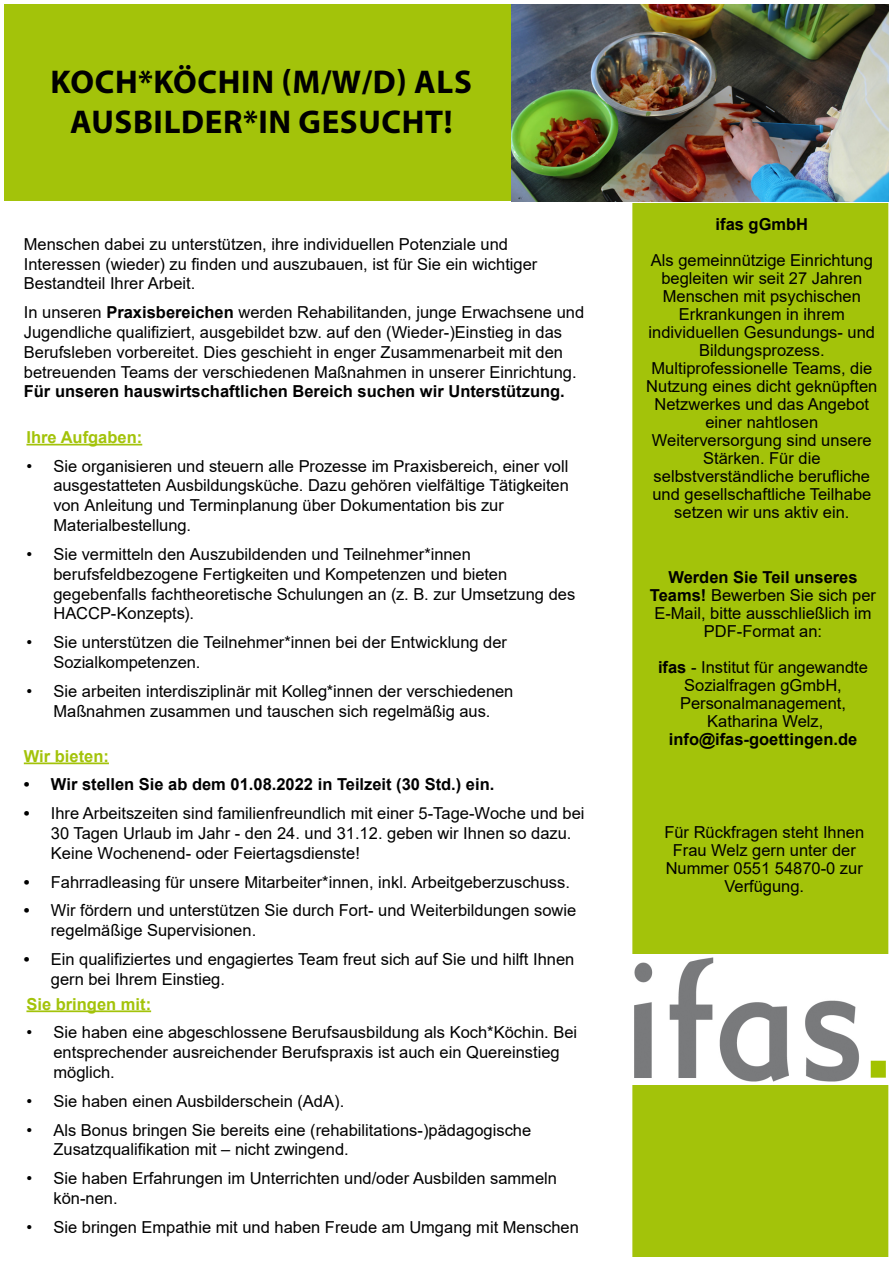
<style>
.page{position:relative;width:893px;height:1263px;background:#fff}
.page>*{position:absolute;margin:0;border:0;box-sizing:border-box;transform-origin:0 0}
.t1{font:700 33px/39.6px "Myriad Pro";letter-spacing:.02em;color:#000;text-align:center}
.t2{font:16.5px/19.8px "Arial";color:#000}
.t3{font:700 16.5px "Arial";color:#000}
.t4{font:700 16.5px "Arial";color:#a3c30a}
.s1{font-weight:700}
</style>
<div class="page">
<div style="left:4px;top:4px;width:882px;height:197px;background:#a3c30a"></div>
<div style="left:632px;top:202px;width:257px;height:1056px;background:#a3c30a"></div>
<div style="left:631px;top:201px;width:259px;height:1057px;border:2px solid #fff"></div>
<hr style="left:26px;top:444px;width:116px;height:1px;background:#a3c30a">
<img style="left:631px;top:955px;width:257px;height:130px">
<hr style="left:24px;top:762px;width:85px;height:2px;background:#a3c30a">
<img style="left:511px;top:5px;width:377px;height:197px">
<hr style="left:26px;top:1010px;width:125px;height:2px;background:#a3c30a">
<p class="t1" style="left:51px;top:61px;width:423px">KOCH*KÖCHIN (M/W/D) ALS<br>AUSBILDER*IN GESUCHT!</p>
<p class="t2" style="left:24px;top:234px;width:515px">Menschen dabei zu unterstützen, ihre individuellen Potenziale und<br>Interessen (wieder) zu finden und auszubauen, ist für Sie ein wichtiger<br>Bestandteil Ihrer Arbeit.</p>
<p class="t2" style="left:24px;top:302px;width:562px">In unseren <span class="s1">Praxisbereichen</span> werden Rehabilitanden, junge Erwachsene und Jugendliche qualifiziert, ausgebildet bzw. auf den (Wieder-)Einstieg in das Berufsleben vorbereitet. Dies geschieht in enger Zusammenarbeit mit den betreuenden Teams der verschiedenen Maßnahmen in unserer Einrichtung.<br><span class="s1">Für unseren hauswirtschaftlichen Bereich suchen wir Unterstützung.</span></p>
<p class="t4" style="left:26px;top:425px;width:117px">Ihre Aufgaben:</p>
<p class="t2" style="left:53px;top:456px;width:517px;text-indent:-27px">• Sie organisieren und steuern alle Prozesse im Praxisbereich, einer voll ausgestatteten Ausbildungsküche. Dazu gehören vielfältige Tätigkeiten von Anleitung und Terminplanung über Dokumentation bis zur Materialbestellung.</p>
<p class="t2" style="left:53px;top:544px;width:523px;text-indent:-27px">• Sie vermitteln den Auszubildenden und Teilnehmer*innen berufsfeldbezogene Fertigkeiten und Kompetenzen und bieten gegebenfalls fachtheoretische Schulungen an (z. B. zur Umsetzung des HACCP-Konzepts).</p>
<p class="t2" style="left:53px;top:632px;width:455px;text-indent:-27px">• Sie unterstützen die Teilnehmer*innen bei der Entwicklung der<br>Sozialkompetenzen.</p>
<p class="t2" style="left:26px;top:681px;width:488px;text-align:center">• Sie arbeiten interdisziplinär mit Kolleg*innen der verschiedenen<br>Maßnahmen zusammen und tauschen sich regelmäßig aus.</p>
<p class="t4" style="left:24px;top:744px;width:87px">Wir bieten:</p>
<p class="t3" style="left:24px;top:773px;width:472px">• Wir stellen Sie ab dem 01.08.2022 in Teilzeit (30 Std.) ein.</p>
<p class="t2" style="left:51px;top:803px;width:535px;text-indent:-27px"><span class="s1">•</span> Ihre Arbeitszeiten sind familienfreundlich mit einer 5-Tage-Woche und bei<br>30 Tagen Urlaub im Jahr - den 24. und 31.12. geben wir Ihnen so dazu.<br>Keine Wochenend- oder Feiertagsdienste!</p>
<p class="t2" style="left:24px;top:872px;width:548px"><span class="s1">•</span> Fahrradleasing für unsere Mitarbeiter*innen, inkl. Arbeitgeberzuschuss.</p>
<p class="t2" style="left:51px;top:901px;width:527px;text-indent:-27px"><span class="s1">•</span> Wir fördern und unterstützen Sie durch Fort- und Weiterbildungen sowie regelmäßige Supervisionen.</p>
<p class="t2" style="left:51px;top:949px;width:525px;text-indent:-27px"><span class="s1">•</span> Ein qualifiziertes und engagiertes Team freut sich auf Sie und hilft Ihnen gern bei Ihrem Einstieg.</p>
<p class="t4" style="left:26px;top:992px;width:126px">Sie bringen mit:</p>
<p class="t2" style="left:53px;top:1022px;width:525px;text-indent:-27px">• Sie haben eine abgeschlossene Berufsausbildung als Koch*Köchin. Bei entsprechender ausreichender Berufspraxis ist auch ein Quereinstieg möglich.</p>
<p class="t2" style="left:26px;top:1091px;width:319px">• Sie haben einen Ausbilderschein (AdA).</p>
<p class="t2" style="left:53px;top:1120px;width:479px;text-indent:-27px">• Als Bonus bringen Sie bereits eine (rehabilitations-)pädagogische<br>Zusatzqualifikation mit – nicht zwingend.</p>
<p class="t2" style="left:53px;top:1168px;width:505px;text-indent:-27px">• Sie haben Erfahrungen im Unterrichten und/oder Ausbilden sammeln kön-nen.</p>
<p class="t2" style="left:26px;top:1217px;width:554px">• Sie bringen Empathie mit und haben Freude am Umgang mit Menschen</p>
<p class="t3" style="left:716px;top:212px;width:94px">ifas gGmbH</p>
<p class="t2" style="left:651px;top:251px;width:223px;line-height:18px;text-align:center">Als gemeinnützige Einrichtung begleiten wir seit 27 Jahren<br>Menschen mit psychischen</p>
<p class="t2" style="left:679px;top:304px;width:167px">Erkrankungen in ihrem</p>
<p class="t2" style="left:649px;top:323px;width:228px;line-height:18px;text-align:center">individuellen Gesundungs- und<br>Bildungsprozess.</p>
<p class="t2" style="left:646px;top:359px;width:233px;line-height:18px;text-align:center">Multiprofessionelle Teams, die<br>Nutzung eines dicht geknüpften<br>Netzwerkes und das Angebot</p>
<p class="t2" style="left:652px;top:413px;width:221px;line-height:18px;text-align:center">einer nahtlosen<br>Weiterversorgung sind unsere<br>Stärken. Für die selbstverständliche berufliche und gesellschaftliche Teilhabe setzen wir uns aktiv ein.</p>
<p class="t2" style="left:650px;top:568px;width:228px;line-height:18px;text-align:center"><span class="s1">Werden Sie Teil unseres<br>Teams!</span> Bewerben Sie sich per<br>E-Mail, bitte ausschließlich im<br>PDF-Format an:</p>
<p class="t2" style="left:658px;top:658px;width:212px;line-height:18px;text-align:center"><span class="s1">ifas</span> - Institut für angewandte<br>Sozialfragen gGmbH,</p>
<p class="t2" style="left:680px;top:693px;width:167px">Personalmanagement,</p>
<p class="t2" style="left:707px;top:711px;width:118px">Katharina Welz,</p>
<p class="t3" style="left:669px;top:728px;width:190px">info@ifas-goettingen.de</p>
<p class="t2" style="left:664px;top:822px;width:201px">Für Rückfragen steht Ihnen</p>
<p class="t2" style="left:673px;top:840px;width:185px">Frau Welz gern unter der</p>
<p class="t2" style="left:666px;top:858px;width:199px">Nummer 0551 54870-0 zur</p>
<p class="t2" style="left:724px;top:876px;width:81px">Verfügung.</p>
</div>
